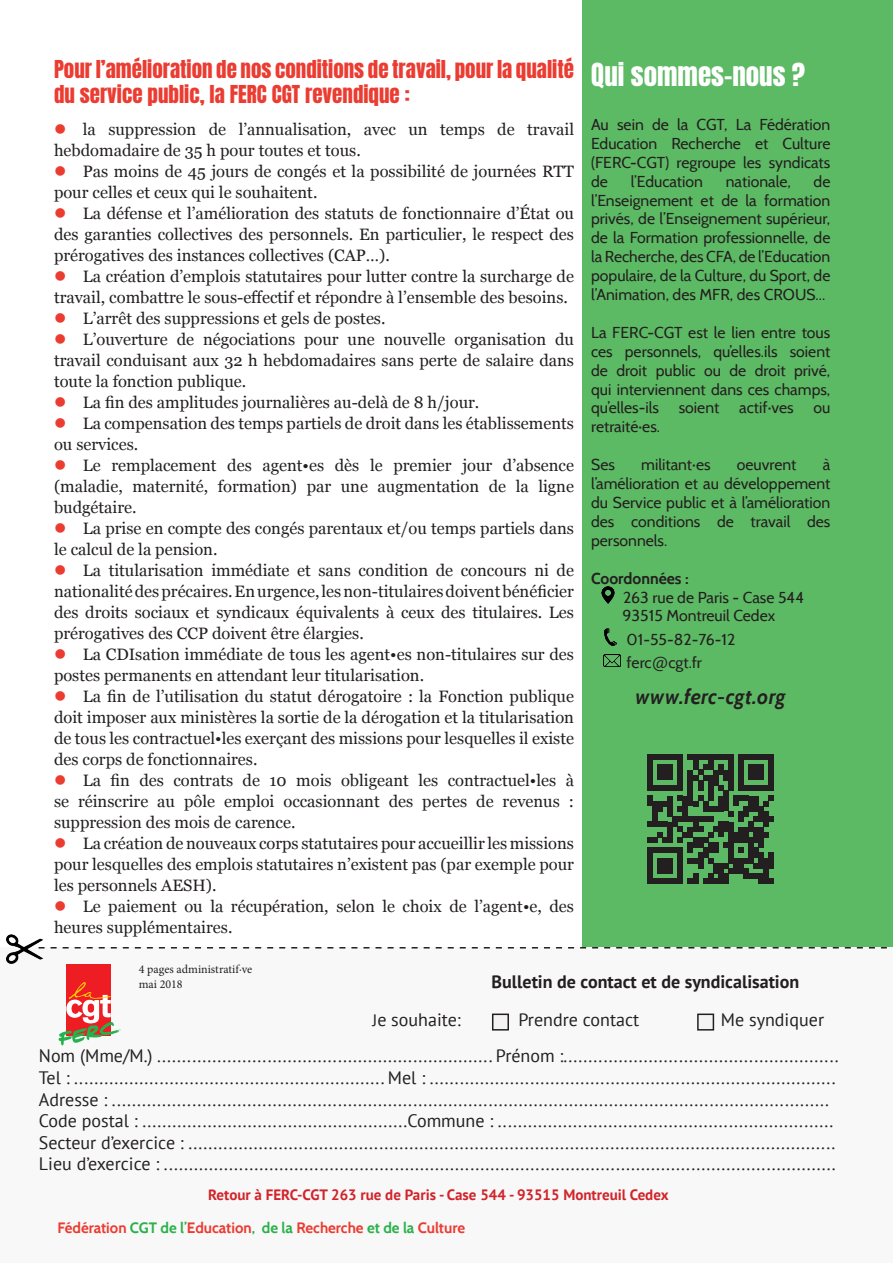
<style>
.page{position:relative;width:893px;height:1263px;background:#fff}
.page>*{position:absolute;margin:0;border:0;box-sizing:border-box;transform-origin:0 0}
.t1{font:27px "Anton";color:#fff}
.t2{font:21px/25.2px "Anton";color:#eb3c32}
.t3{font:italic 700 21px "Cabin";color:#231f20}
.t4{font:18px/21.6px "PT Sans";color:#231f20}
.t5{font:700 18px "PT Sans";color:#231f20}
.t6{font:16.5px/21px "Georgia";color:#231f20}
.t7{font:15.75px/18.9px "Cabin";color:#231f20;text-align:justify}
.t8{font:700 15.75px "Cabin";color:#231f20}
.t9{font:700 15px "PT Sans";color:#d1232a}
.t10{font:700 15px "Cabin";color:#eb3c32}
.t11{font:12px/14.4px "Minion Pro";color:#231f20}
.s1{color:#eb3c32}
.s2{font-family:"PT Sans"}
.s3{font-size:16.5px}
.s4{color:#2bb14b}
</style>
<div class="page">
<div style="left:0;top:947px;width:893px;height:316px;background:#f8f8f8"></div>
<div style="left:583px;top:0;width:310px;height:947px;background:#5dba64"></div>
<div style="left:648px;top:754px;width:5px;height:31px;background:#231f20"></div>
<svg style="left:653px;top:754px;width:25px;height:5px"></svg>
<div style="left:678px;top:754px;width:5px;height:31px;background:#231f20"></div>
<div style="left:693px;top:754px;width:5px;height:16px;background:#231f20"></div>
<div style="left:708px;top:754px;width:5px;height:16px;background:#231f20"></div>
<svg style="left:688px;top:754px;width:40px;height:5px"></svg>
<div style="left:728px;top:754px;width:5px;height:31px;background:#231f20"></div>
<div style="left:738px;top:754px;width:5px;height:31px;background:#231f20"></div>
<svg style="left:743px;top:754px;width:26px;height:5px"></svg>
<div style="left:769px;top:754px;width:5px;height:31px;background:#231f20"></div>
<svg style="left:648px;top:765px;width:126px;height:119px"></svg>
<div style="left:67px;top:964px;width:44px;height:71px;background:#ee1d23"></div>
<svg style="left:59px;top:982px;width:62px;height:63px"></svg>
<div style="left:493px;top:1014px;width:15px;height:16px;background:#f4f3f3"></div>
<div style="left:492px;top:1013px;width:17px;height:17px;border:2px solid #231f20"></div>
<div style="left:698px;top:1014px;width:15px;height:16px;background:#f4f3f3"></div>
<div style="left:697px;top:1013px;width:17px;height:17px;border:2px solid #231f20"></div>
<img style="left:6px;top:934px;width:39px;height:30px">
<img style="left:601px;top:587px;width:14px;height:17px">
<img style="left:604px;top:629px;width:13px;height:17px">
<img style="left:603px;top:654px;width:17px;height:12px">
<svg style="left:39px;top:947px;width:848px;height:1px"></svg>
<p class="t2" style="left:54px;top:58px;width:522px">Pour l’amélioration de nos conditions de travail, pour la qualité du service public, la FERC CGT revendique :</p>
<p class="t6" style="left:54px;top:118px;width:522px"><span class="s1">●</span> la suppression de l’annualisation, avec un temps de travail hebdomadaire de 35 h pour toutes et tous.</p>
<p class="t6" style="left:54px;top:160px;width:522px"><span class="s1">●</span> Pas moins de 45 jours de congés et la possibilité de journées RTT pour celles et ceux qui le souhaitent.</p>
<p class="t6" style="left:54px;top:202px;width:522px;text-align:justify"><span class="s1">●</span> La défense et l’amélioration des statuts de fonctionnaire d’État ou des garanties collectives des personnels. En particulier, le respect des prérogatives des instances collectives (CAP…).</p>
<p class="t6" style="left:54px;top:265px;width:522px"><span class="s1">●</span> La création d’emplois statutaires pour lutter contre la surcharge de travail, combattre le sous-effectif et répondre à l’ensemble des besoins.</p>
<p class="t6" style="left:54px;top:307px;width:333px"><span class="s1">●</span> L’arrêt des suppressions et gels de postes.</p>
<p class="t6" style="left:54px;top:328px;width:521px;text-align:justify"><span class="s1">●</span> L’ouverture de négociations pour une nouvelle organisation du travail conduisant aux 32 h hebdomadaires sans perte de salaire dans toute la fonction publique.</p>
<p class="t6" style="left:54px;top:391px;width:427px"><span class="s1">●</span> La fin des amplitudes journalières au-delà de 8 h/jour.</p>
<p class="t6" style="left:54px;top:412px;width:521px"><span class="s1">●</span> La compensation des temps partiels de droit dans les établissements ou services.</p>
<p class="t6" style="left:54px;top:454px;width:521px;text-align:justify"><span class="s1">●</span> Le remplacement des agent•es dès le premier jour d’absence (maladie, maternité, formation) par une augmentation de la ligne budgétaire.</p>
<p class="t6" style="left:54px;top:517px;width:521px"><span class="s1">●</span> La prise en compte des congés parentaux et/ou temps partiels dans le calcul de la pension.</p>
<p class="t6" style="left:54px;top:559px;width:522px;text-align:justify"><span class="s1">●</span> La titularisation immédiate et sans condition de concours ni de nationalité des précaires. En urgence, les non-titulaires doivent bénéficier des droits sociaux et syndicaux équivalents à ceux des titulaires. Les prérogatives des CCP doivent être élargies.</p>
<p class="t6" style="left:54px;top:643px;width:522px"><span class="s1">●</span> La CDIsation immédiate de tous les agent•es non-titulaires sur des postes permanents en attendant leur titularisation.</p>
<p class="t6" style="left:54px;top:685px;width:522px;text-align:justify"><span class="s1">●</span> La fin de l’utilisation du statut dérogatoire : la Fonction publique doit imposer aux ministères la sortie de la dérogation et la titularisation de tous les contractuel•les exerçant des missions pour lesquelles il existe des corps de fonctionnaires.</p>
<p class="t6" style="left:54px;top:769px;width:522px;text-align:justify"><span class="s1">●</span> La fin des contrats de 10 mois obligeant les contractuel•les à se réinscrire au pôle emploi occasionnant des pertes de revenus : suppression des mois de carence.</p>
<p class="t6" style="left:54px;top:832px;width:522px;text-align:justify"><span class="s1">●</span> La création de nouveaux corps statutaires pour accueillir les missions pour lesquelles des emplois statutaires n’existent pas (par exemple pour les personnels AESH).</p>
<p class="t6" style="left:54px;top:895px;width:521px"><span class="s1">●</span> Le paiement ou la récupération, selon le choix de l’agent•e, des heures supplémentaires.</p>
<h1 class="t1" style="left:591px;top:61px;width:216px">Qui sommes-nous ?</h1>
<p class="t7" style="left:591px;top:115px;width:241px">Au sein de la CGT, La Fédération Education Recherche et Culture (FERC-CGT) regroupe les syndicats de</p>
<p class="t7" style="left:591px;top:172px;width:241px;text-indent:222px">de l’Enseignement et de la formation privés, de l’Enseignement supérieur, de la Formation professionnelle, de la Recherche, des CFA, de l’Education populaire, de la Culture, du Sport, de l’Animation, des MFR, des CROUS...</p>
<p class="t7" style="left:591px;top:323px;width:241px">La FERC-CGT est le lien entre tous ces personnels, qu’elles.ils soient de droit public ou de droit privé, qui interviennent dans ces champs, qu’elles-ils</p>
<p class="t7" style="left:631px;top:172px;width:74px">l’Education</p>
<p class="t7" style="left:726px;top:172px;width:66px">nationale,</p>
<p class="t7" style="left:679px;top:398px;width:42px">soient</p>
<p class="t7" style="left:739px;top:398px;width:56px">actif·ves</p>
<p class="t7" style="left:813px;top:398px;width:18px">ou</p>
<p class="t7" style="left:591px;top:417px;width:70px">retraité·es.</p>
<p class="t7" style="left:591px;top:455px;width:25px">Ses</p>
<p class="t7" style="left:641px;top:455px;width:71px">militant·es</p>
<p class="t7" style="left:737px;top:455px;width:61px">oeuvrent</p>
<p class="t7" style="left:591px;top:455px;width:241px;text-indent:232px">à l’amélioration et au développement du Service public et à l’amélioration des conditions de travail des personnels.</p>
<p class="t8" style="left:591px;top:568px;width:99px">Coordonnées :</p>
<p class="t7" style="left:623px;top:587px;width:183px">263 rue de Paris - Case 544<br>93515 Montreuil Cedex</p>
<p class="t7" style="left:627px;top:627px;width:110px;line-height:23.4px">01-55-82-76-12 ferc<span class="s2">@</span>cgt.fr</p>
<p class="t3" style="left:635px;top:684px;width:152px">www.ferc-cgt.org</p>
<p class="t11" style="left:139px;top:962px;width:115px">4 pages administratif·ve mai 2018</p>
<p class="t5" style="left:492px;top:970px;width:309px">Bulletin de contact et de syndicalisation</p>
<p class="t4" style="left:39px;top:1001px;width:801px;line-height:36.3px;text-indent:682px">Me syndiquer<br>Nom (Mme/M.) ................................................................... Prénom :.......................................................</p>
<p class="t4" style="left:39px;top:1066px;width:798px">Tel : .............................................................. Mel : .................................................................................<br>Adresse : ...............................................................................................................................................<br>Code postal : .....................................................Commune : ...................................................................<br>Secteur d’exercice : .................................................................................................................................<br>Lieu d’exercice : ......................................................................................................................................</p>
<p class="t9" style="left:208px;top:1185px;width:462px">Retour à FERC-CGT 263 rue de Paris - Case 544 - 93515 Montreuil Cedex</p>
<p class="t4" style="left:373px;top:1008px;width:90px"><span class="s3">J</span>e souhaite:</p>
<p class="t4" style="left:518px;top:1008px;width:122px">Prendre contact</p>
<p class="t10" style="left:57px;top:1219px;width:409px">Fédération <span class="s4">CGT de l’</span>Education<span class="s4">, de la</span> Recherche <span class="s4">et de la</span> Culture</p>
</div>
